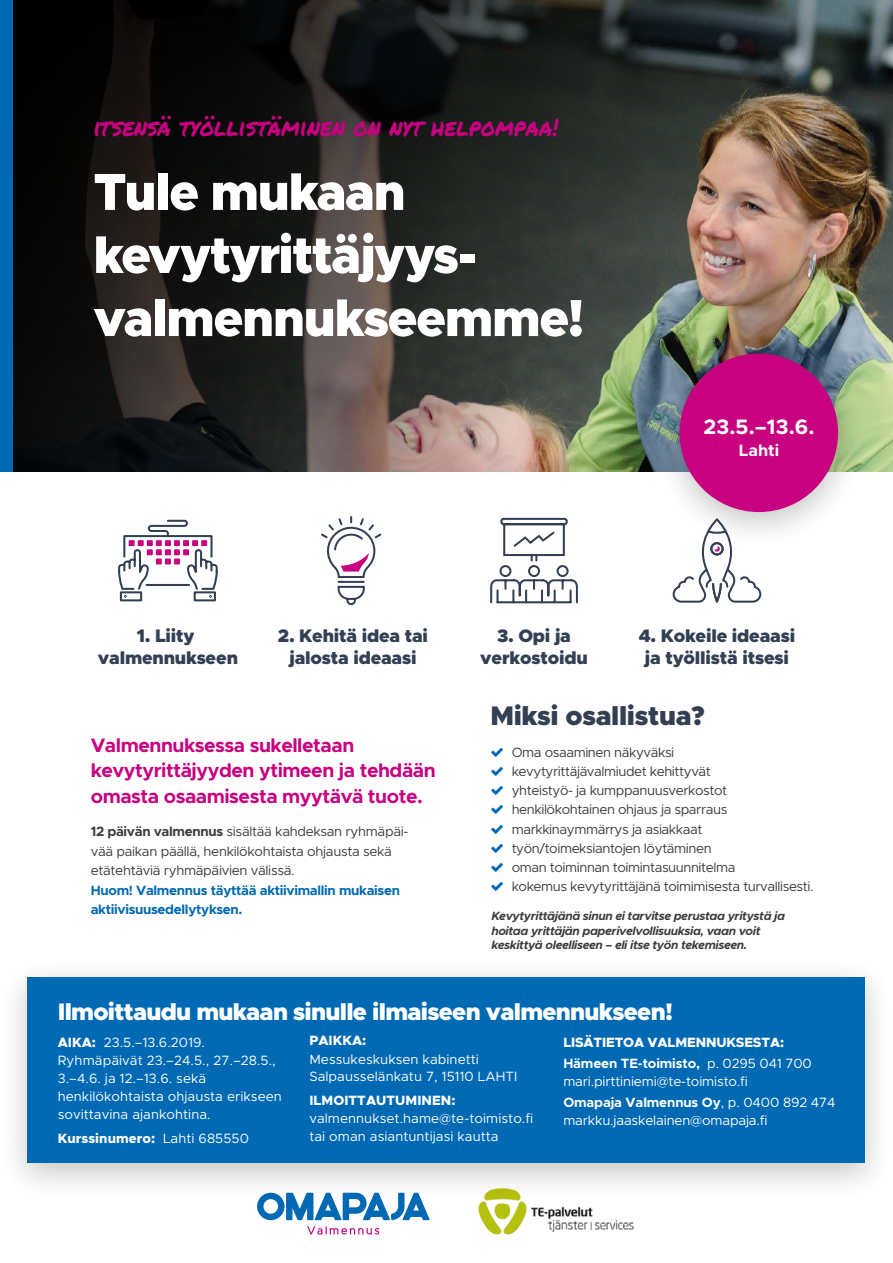
<style>
.page{position:relative;width:893px;height:1263px;background:#fff}
.page>*{position:absolute;margin:0;border:0;box-sizing:border-box;transform-origin:0 0}
.t1{font:900 52.35px/63px "Metropolis";letter-spacing:-.025em;color:#fff}
.t2{font:900 27px "Metropolis";letter-spacing:-.01em;color:#334054}
.t3{font:24.15px "Permanent Marker";color:#c7017f;scale:.95 1}
.t4{font:900 24px "Metropolis";letter-spacing:-.03em;color:#fff}
.t5{font:700 21px "Metropolis";color:#fff}
.t6{font:700 19.5px/25.5px "Metropolis";letter-spacing:-.025em;color:#c7017f}
.t7{font:900 18.15px/21.8px "Metropolis";letter-spacing:-.01em;color:#334054;text-align:center}
.t8{font:700 16.5px "Metropolis";letter-spacing:.005em;color:#fff}
.t9{font:13.5px/19.2px "Metropolis";letter-spacing:-.03em;color:#3c3c3b}
.t10{font:13.5px/18px "Metropolis";letter-spacing:.005em;color:#fff}
.t11{font:800 13.5px/21px "Metropolis";letter-spacing:.005em;color:#fff}
.t12{font:700 13.5px/19.5px "Metropolis";letter-spacing:-.025em;color:#0069b3}
.t13{font:italic 700 12px/14.4px "Metropolis";letter-spacing:-.03em;color:#3c3c3b}
.s1{font-weight:700}
.s2{font-weight:800}
.s3{font-weight:400}
</style>
<div class="page">
<svg style="left:257px;top:1210px;width:173px;height:10px"></svg>
<svg style="left:307px;top:1226px;width:72px;height:8px"></svg>
<img style="left:478px;top:1210px;width:156px;height:25px">
<img style="left:13px;top:0;width:880px;height:471px">
<svg style="left:672px;top:559px;width:90px;height:44px"></svg>
<svg style="left:490px;top:517px;width:88px;height:87px"></svg>
<svg style="left:321px;top:516px;width:61px;height:90px"></svg>
<svg style="left:118px;top:519px;width:100px;height:83px"></svg>
<img style="left:641px;top:324px;width:235px;height:235px">
<div style="left:679px;top:353px;width:159px;height:159px;background:#c7017f;border-radius:50%"></div>
<div style="left:0;top:0;width:13px;height:471px;background:#0069b3"></div>
<img style="left:16px;top:974px;width:861px;height:236px">
<div style="left:28px;top:978px;width:837px;height:185px;background:#0069b3"></div>
<h3 class="t3" style="left:93px;top:110px;width:491px">ITSENSÄ TYÖLLISTÄMINEN ON NYT HELPOMPAA!</h3>
<h1 class="t1" style="left:94px;top:160px;width:492px">Tule mukaan kevytyrittäjyys&shy;valmennukseemme!</h1>
<h3 class="t5" style="left:703px;top:413px;width:113px">23.5.–13.6.</h3>
<p class="t8" style="left:739px;top:440px;width:42px">Lahti</p>
<h3 class="t7" style="left:98px;top:625px;width:142px">1. Liity valmennukseen</h3>
<h3 class="t7" style="left:278px;top:625px;width:152px">2. Kehitä idea tai jalosta ideaasi</h3>
<h3 class="t7" style="left:480px;top:625px;width:109px">3. Opi ja verkostoidu</h3>
<h3 class="t7" style="left:639px;top:625px;width:158px">4. Kokeile ideaasi ja työllistä itsesi</h3>
<h3 class="t6" style="left:91px;top:732px;width:347px">Valmennuksessa sukelletaan kevytyrittäjyyden ytimeen ja tehdään omasta osaamisesta myytävä tuote.</h3>
<p class="t9" style="left:91px;top:822px;width:319px"><span class="s1">12 päivän valmennus</span> sisältää kahdeksan ryhmäpäi&shy;vää paikan päällä, henkilökohtaista ohjausta sekä etätehtäviä ryhmäpäivien välissä.</p>
<p class="t12" style="left:91px;top:880px;width:311px">Huom! Valmennus täyttää aktiivimallin mukaisen aktiivisuusedellytyksen.</p>
<h2 class="t2" style="left:490px;top:698px;width:216px">Miksi osallistua?</h2>
<p class="t9" style="left:512px;top:743px;width:303px">Oma osaaminen näkyväksi<br>kevytyrittäjävalmiudet kehittyvät<br>yhteistyö- ja kumppanuusverkostot henkilökohtainen ohjaus ja sparraus markkinaymmärrys ja asiakkaat työn/toimeksiantojen löytäminen<br>oman toiminnan toimintasuunnitelma<br>kokemus kevytyrittäjänä toimimisesta turvallisesti.</p>
<p class="t13" style="left:491px;top:909px;width:295px">Kevytyrittäjänä sinun ei tarvitse perustaa yritystä ja hoitaa yrittäjän paperivelvollisuuksia, vaan voit keskittyä oleelliseen – eli itse työn tekemiseen.</p>
<h3 class="t4" style="left:58px;top:996px;width:617px">Ilmoittaudu mukaan sinulle ilmaiseen valmennukseen!</h3>
<p class="t10" style="left:58px;top:1033px;width:226px"><span class="s2">AIKA:</span> 23.5.–13.6.2019.<br>Ryhmäpäivät 23.–24.5., 27.–28.5.,<br>3.–4.6. ja 12.–13.6. sekä henkilökohtaista ohjausta erikseen sovittavina ajankohtina.</p>
<p class="t11" style="left:58px;top:1127px;width:193px">Kurssinumero: <span class="s3">Lahti 685550</span></p>
<p class="t11" style="left:309px;top:1030px;width:59px">PAIKKA:</p>
<p class="t10" style="left:309px;top:1050px;width:209px">Messukeskuksen kabinetti<br>Salpausselänkatu 7, 15110 LAHTI</p>
<p class="t11" style="left:309px;top:1090px;width:148px">ILMOITTAUTUMINEN:</p>
<p class="t10" style="left:309px;top:1109px;width:225px">valmennukset.hame@te-toimisto.fi tai oman asiantuntijasi kautta</p>
<p class="t11" style="left:563px;top:1031px;width:250px">LISÄTIETOA VALMENNUKSESTA:<br><span class="s1">Hämeen TE-toimisto,</span> <span class="s3">p. 0295 041 700</span></p>
<p class="t10" style="left:563px;top:1070px;width:274px;line-height:21px">mari.pirttiniemi@te-toimisto.fi<br><span class="s1">Omapaja Valmennus Oy</span>, p. 0400 892 474</p>
<p class="t10" style="left:563px;top:1111px;width:206px">markku.jaaskelainen@omapaja.fi</p>
</div>
